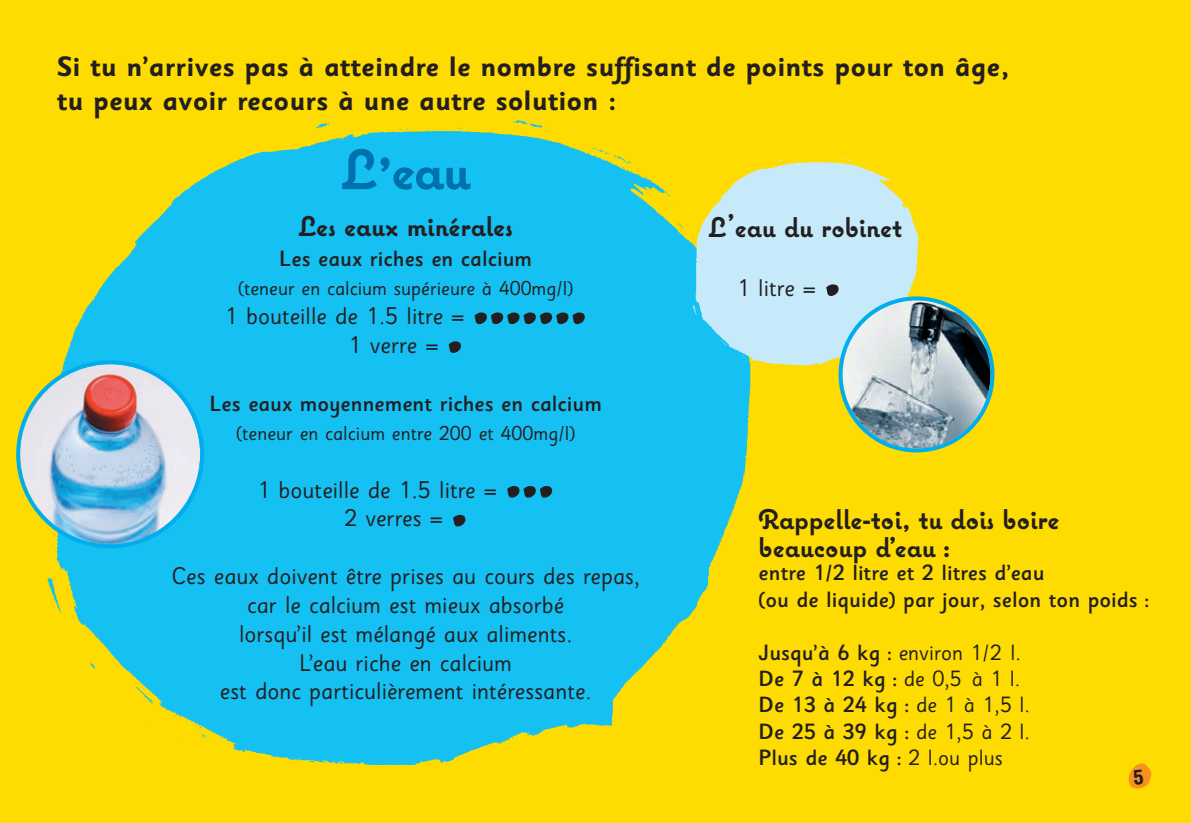
<style>
.page{position:relative;width:1191px;height:823px;background:#fff}
.page>*{position:absolute;margin:0;border:0;box-sizing:border-box;transform-origin:0 0}
.t1{font:700 56px "Coquette";color:#0071ad}
.t2{font:700 28px/33.6px "Sassoon Sans";color:#231f20}
.t3{font:700 28px/28px "Coquette";color:#231f20}
.t4{font:24px/28.8px "Sassoon Sans";color:#231f20}
.t5{font:24px "Shoplifter";color:#231f20}
.t6{font:500 22px/26.4px "Sassoon Sans";color:#231f20}
.t7{font:20px "Sassoon Sans";color:#231f20}
.s1{font-weight:400}
</style>
<div class="page">
<div style="left:0;top:0;width:1191px;height:822px;background:#ffdc01"></div>
<img style="left:47px;top:120px;width:704px;height:645px">
<img style="left:687px;top:155px;width:232px;height:213px">
<svg style="left:453px;top:514px;width:12px;height:12px"></svg>
<svg style="left:507px;top:485px;width:45px;height:12px"></svg>
<svg style="left:448px;top:341px;width:13px;height:12px"></svg>
<svg style="left:474px;top:312px;width:111px;height:12px"></svg>
<img style="left:16px;top:360px;width:188px;height:188px">
<svg style="left:826px;top:284px;width:168px;height:168px"></svg>
<svg style="left:1128px;top:763px;width:23px;height:25px"></svg>
<p class="t2" style="left:57px;top:54px;width:953px">Si tu n’arrives pas à atteindre le nombre suffisant de points pour ton âge, tu peux avoir recours à une autre solution :</p>
<h1 class="t1" style="left:341px;top:149px;width:131px">L,eau</h1>
<p class="t3" style="left:298px;top:215px;width:216px">Les eaux minérales</p>
<p class="t6" style="left:279px;top:248px;width:254px">Les eaux riches en calcium</p>
<p class="t7" style="left:239px;top:281px;width:335px">(teneur en calcium supérieure à 400mg/l)</p>
<p class="t4" style="left:348px;top:304px;width:117px;text-indent:-124px">1 bouteille de 1.5 litre =<br>1 verre =</p>
<p class="t3" style="left:727px;top:197px;width:9px">,</p>
<p class="t3" style="left:708px;top:216px;width:195px">L eau du robinet</p>
<p class="t4" style="left:737px;top:276px;width:81px">1 litre =</p>
<p class="t6" style="left:209px;top:392px;width:394px">Les eaux moyennement riches en calcium</p>
<p class="t7" style="left:237px;top:425px;width:339px">(teneur en calcium entre 200 et 400mg/l)</p>
<p class="t4" style="left:344px;top:478px;width:154px;text-indent:-87px">1 bouteille de 1.5 litre =<br>2 verres =</p>
<p class="t4" style="left:171px;top:564px;width:470px;text-align:center">Ces eaux doivent être prises au cours des repas, car le calcium est mieux absorbé<br>lorsqu’il est mélangé aux aliments.<br>L’eau riche en calcium<br>est donc particulièrement intéressante.</p>
<p class="t3" style="left:758px;top:508px;width:302px">Rappelle-toi, tu dois boire beaucoup d’eau :</p>
<p class="t6" style="left:758px;top:562px;width:393px">entre 1/2 litre et 2 litres d’eau<br>(ou de liquide) par jour, selon ton poids :</p>
<p class="t6" style="left:758px;top:641px;width:273px">Jusqu’à 6 kg : <span class="s1">environ 1/2 l.<br></span>De 7 à 12 kg : <span class="s1">de 0,5 à 1 l.<br></span>De 13 à 24 kg : <span class="s1">de 1 à 1,5 l.<br></span>De 25 à 39 kg : <span class="s1">de 1,5 à 2 l.<br></span>Plus de 40 kg : <span class="s1">2 l.ou plus</span></p>
<p class="t5" style="left:1134px;top:761px;width:13px">5</p>
</div>
